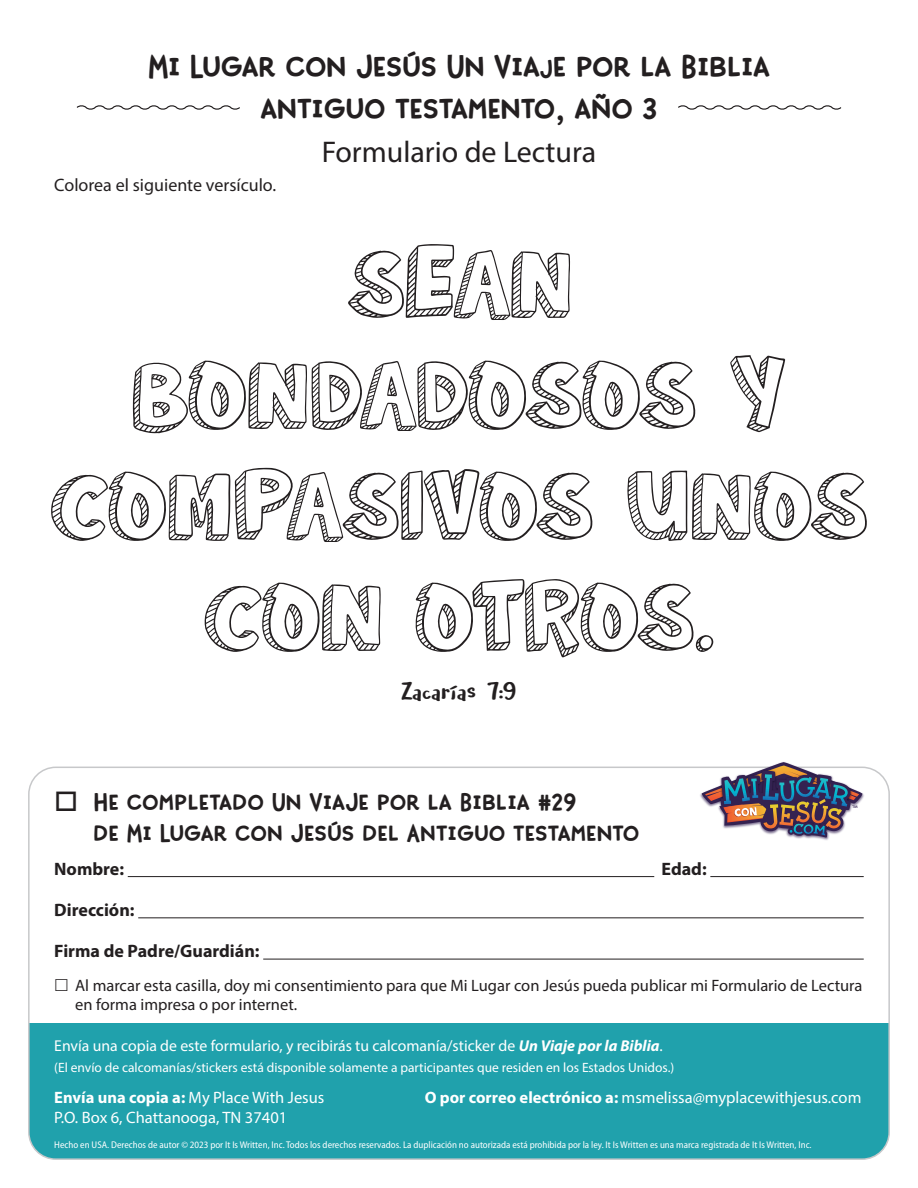
<style>
.page{position:relative;width:918px;height:1188px;background:#fff}
.page>*{position:absolute;margin:0;border:0;box-sizing:border-box;transform-origin:0 0}
.t1{font:109.5px/111px "Hail Mary Font Stripes Regular";letter-spacing:-.015em;color:#231f20;text-align:center}
.Body{font:33px "Argyle Socks Thick";letter-spacing:-.01em;color:#231f20}
.Body-2{font:30px "Myriad Pro";color:#231f20}
.t2{font:25.5px/30.6px "Argyle Socks Thick";color:#231f20}
.t3{font:25.5px "Cavorting";letter-spacing:.01em;color:#231f20}
.t4{font:700 18px "Myriad Pro";color:#231f20}
.Story_body{font:18px "Myriad Pro";color:#231f20}
.t5{font:16.5px/19.8px "Myriad Pro";color:#231f20}
.t6{font:16.5px "Myriad Pro";color:#fff}
.t7{font:15.75px "Myriad Pro";color:#fff}
.t8{font:13.5px "Myriad Pro";color:#fff}
.Fine_print{font:semi-condensed 9.75px "Myriad Pro";color:#fff}
.s1{font-size:25.5px}
.s2{font-family:"Arial Rounded MT Bold"}
.s3{font-weight:700;font-style:italic}
.s4{font-weight:700}
</style>
<div class="page">
<div style="left:29px;top:1023px;width:860px;height:136px;background:#20a1ac"></div>
<hr style="left:128px;top:876px;width:526px;height:1px;background:#231f20">
<hr style="left:710px;top:876px;width:154px;height:1px;background:#231f20">
<hr style="left:138px;top:917px;width:726px;height:1px;background:#231f20">
<hr style="left:263px;top:959px;width:601px;height:1px;background:#231f20">
<svg style="left:76px;top:105px;width:164px;height:5px"></svg>
<svg style="left:678px;top:105px;width:164px;height:5px"></svg>
<img style="left:796px;top:838px;width:33px;height:2px">
<svg style="left:701px;top:762px;width:162px;height:76px"></svg>
<p class="Body" style="left:148px;top:45px;width:624px">MI Lugar con Jesús Un VIa<span class="s1">J</span>e por la BIblIa</p>
<p class="Body" style="left:260px;top:87px;width:399px">antIguo testamento<span class="s2">,</span> año 3</p>
<p class="Body-2" style="left:322px;top:133px;width:276px">Formulario de Lectura</p>
<p class="Story_body" style="left:54px;top:174px;width:223px">Colorea el siguiente versículo.</p>
<p class="t1" style="left:347px;top:227px;width:226px">SEAN</p>
<p class="t1" style="left:132px;top:338px;width:656px">BONDADOSOS Y</p>
<p class="t1" style="left:50px;top:449px;width:819px">COMPASIVOS UNOS<br>CON OTROS.</p>
<p class="t3" style="left:402px;top:675px;width:116px">Zacarías 7:9</p>
<p class="t2" style="left:93px;top:787px;width:548px;text-indent:-39px">□ He completado Un VIaJe por la BIblIa #29<br>de MI Lugar con Jesús del AntIguo testamento</p>
<p class="t4" style="left:54px;top:857px;width:71px">Nombre:</p>
<p class="t4" style="left:662px;top:857px;width:47px">Edad:</p>
<p class="t4" style="left:54px;top:898px;width:82px">Dirección:</p>
<p class="t4" style="left:54px;top:939px;width:207px">Firma de Padre/Guardián:</p>
<p class="t5" style="left:75px;top:975px;width:789px">Al marcar esta casilla, doy mi consentimiento para que Mi Lugar con Jesús pueda publicar mi Formulario de Lectura en forma impresa o por internet.</p>
<p class="t7" style="left:54px;top:1036px;width:610px">Envía una copia de este formulario, y recibirás tu calcomanía/sticker de <span class="s3">Un Viaje por la Biblia</span>.</p>
<p class="t8" style="left:54px;top:1059px;width:622px">(El envío de calcomanías/stickers está disponible solamente a participantes que residen en los Estados Unidos.)</p>
<p class="t6" style="left:54px;top:1088px;width:272px"><span class="s4">Envía una copia a:</span> My Place With Jesus</p>
<p class="t6" style="left:54px;top:1107px;width:235px">P.O. Box 6, Chattanooga, TN 37401</p>
<p class="Fine_print" style="left:54px;top:1139px;width:759px">Hecho en USA. Derechos de autor © 2023 por It Is Written, Inc. Todos los derechos reservados. La duplicación no autorizada está prohibida por la ley. It Is Written es una marca registrada de It Is Written, Inc.</p>
<p class="t6" style="left:425px;top:1088px;width:438px"><span class="s4">O por correo electrónico a:</span> msmelissa@myplacewithjesus.com</p>
</div>
